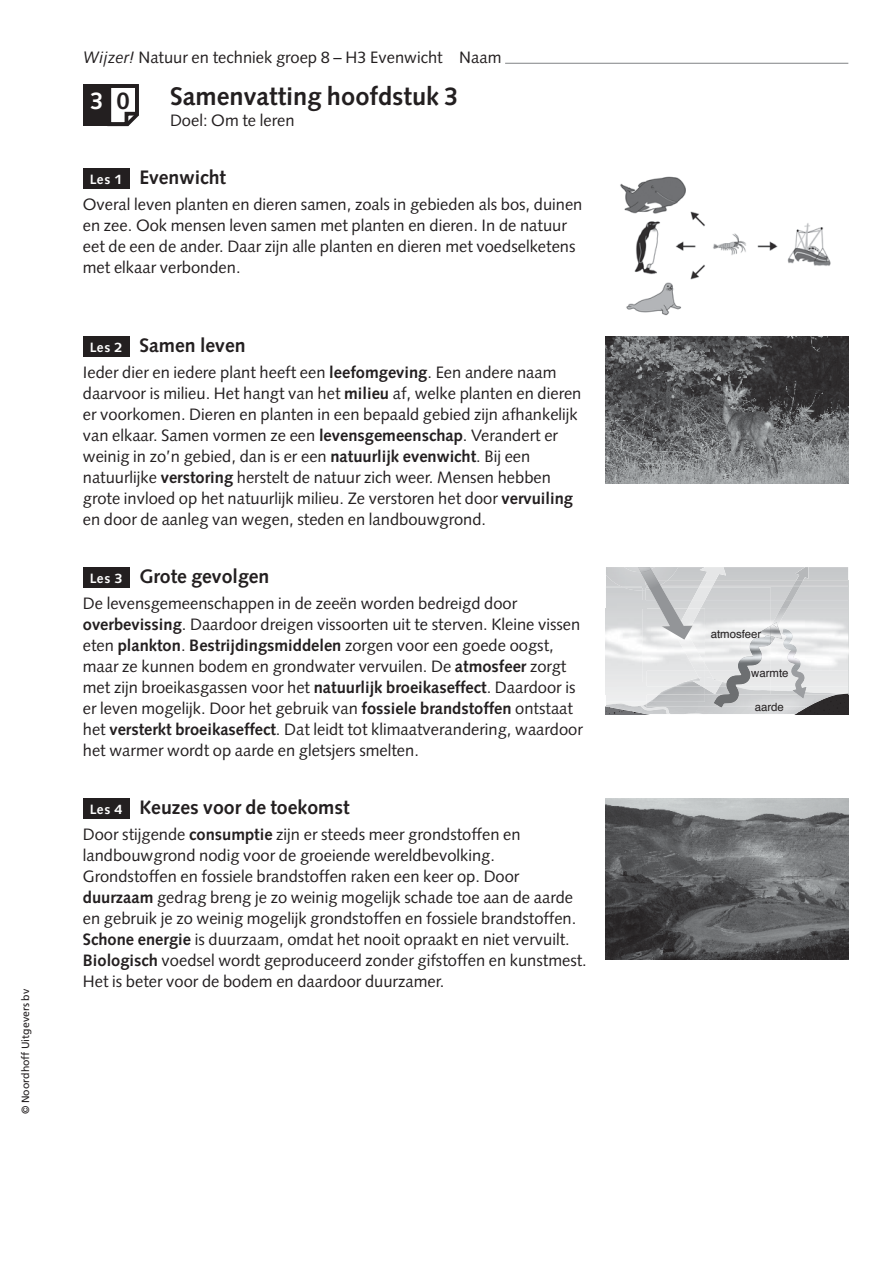
<style>
.page{position:relative;width:893px;height:1263px;background:#fff}
.page>*{position:absolute;margin:0;border:0;box-sizing:border-box;transform-origin:0 0}
.t1{font:700 25.5px "Syntax LT Std";color:#231f20}
.t2{font:700 24px "Syntax LT Std";color:#fff}
.t3{font:700 19.5px "Syntax LT Std";color:#231f20}
.t4{font:16.5px/21px "Syntax LT Std";color:#231f20}
.t5{font:11.4px "Helvetica";color:#231f20}
.t6{font:10.5px "Frutiger LT Std";color:#231f20}
.s1{font-style:italic}
.s2{color:#231f20}
.s3{font-size:13.5px;color:#fff}
.s4{font-weight:700}
</style>
<div class="page">
<hr style="left:505px;top:63px;width:343px;height:1px;background:#808285">
<div style="left:83px;top:168px;width:47px;height:21px;background:#231f20"></div>
<div style="left:83px;top:336px;width:47px;height:21px;background:#231f20"></div>
<div style="left:83px;top:567px;width:47px;height:21px;background:#231f20"></div>
<div style="left:83px;top:798px;width:47px;height:21px;background:#231f20"></div>
<div style="left:83px;top:84px;width:28px;height:42px;background:#231f20"></div>
<svg style="left:107px;top:84px;width:32px;height:43px"></svg>
<img style="left:620px;top:176px;width:211px;height:140px">
<img style="left:606px;top:336px;width:242px;height:147px">
<svg style="left:606px;top:567px;width:243px;height:147px;background:#d3d4d6"></svg>
<img style="left:606px;top:798px;width:242px;height:161px">
<p class="t6" style="left:21px;top:1114px;width:126px;rotate:-90deg">© Noordhoff Uitgevers bv</p>
<p class="t4" style="left:83px;top:48px;width:420px"><span class="s1">Wijzer!</span> Natuur en techniek groep 8 – H3 Evenwicht Naam</p>
<h1 class="t1" style="left:170px;top:85px;width:290px">Samenvatting hoofdstuk 3</h1>
<p class="t4" style="left:170px;top:111px;width:126px">Doel: Om te leren</p>
<h2 class="t2" style="left:90px;top:90px;width:41px">3 <span class="s2">0</span></h2>
<p class="t3" style="left:90px;top:169px;width:138px"><span class="s3">Les 1</span> Evenwicht</p>
<p class="t4" style="left:83px;top:195px;width:501px">Overal leven planten en dieren samen, zoals in gebieden als bos, duinen en zee. Ook mensen leven samen met planten en dieren. In de natuur eet de een de ander. Daar zijn alle planten en dieren met voedselketens met elkaar verbonden.</p>
<p class="t3" style="left:90px;top:337px;width:157px"><span class="s3">Les 2</span> Samen leven</p>
<p class="t4" style="left:83px;top:363px;width:500px">Ieder dier en iedere plant heeft een <span class="s4">leefomgeving</span>. Een andere naam daarvoor is milieu. Het hangt van het <span class="s4">milieu</span> af, welke planten en dieren er voorkomen. Dieren en planten in een bepaald gebied zijn afhankelijk van elkaar. Samen vormen ze een <span class="s4">levensgemeenschap</span>. Verandert er weinig in zo’n gebied, dan is er een <span class="s4">natuurlijk evenwicht</span>. Bij een natuurlijke <span class="s4">verstoring</span> herstelt de natuur zich weer. Mensen hebben grote invloed op het natuurlijk milieu. Ze verstoren het door <span class="s4">vervuiling </span>en door de aanleg van wegen, steden en landbouwgrond.</p>
<p class="t3" style="left:90px;top:568px;width:181px"><span class="s3">Les 3</span> Grote gevolgen</p>
<p class="t4" style="left:83px;top:594px;width:501px">De levensgemeenschappen in de zeeën worden bedreigd door <span class="s4">overbevissing</span>. Daardoor dreigen vissoorten uit te sterven. Kleine vissen eten <span class="s4">plankton</span>. <span class="s4">Bestrijdingsmiddelen</span> zorgen voor een goede oogst, maar ze kunnen bodem en grondwater vervuilen. De <span class="s4">atmosfeer</span> zorgt met zijn broeikasgassen voor het <span class="s4">natuurlijk broeikaseffect</span>. Daardoor is er leven mogelijk. Door het gebruik van <span class="s4">fossiele brandstoffen</span> ontstaat het <span class="s4">versterkt broeikaseffect</span>. Dat leidt tot klimaatverandering, waardoor het warmer wordt op aarde en gletsjers smelten.</p>
<p class="t3" style="left:90px;top:799px;width:261px"><span class="s3">Les 4</span> Keuzes voor de toekomst</p>
<p class="t4" style="left:83px;top:825px;width:505px">Door stijgende <span class="s4">consumptie</span> zijn er steeds meer grondstoffen en landbouwgrond nodig voor de groeiende wereldbevolking.<br>Grondstoffen en fossiele brandstoffen raken een keer op. Door <span class="s4">duurzaam</span> gedrag breng je zo weinig mogelijk schade toe aan de aarde en gebruik je zo weinig mogelijk grondstoffen en fossiele brandstoffen.<br><span class="s4">Schone energie</span> is duurzaam, omdat het nooit opraakt en niet vervuilt.<br><span class="s4">Biologisch</span> voedsel wordt geproduceerd zonder gifstoffen en kunstmest.<br>Het is beter voor de bodem en daardoor duurzamer.</p>
<p class="t5" style="left:711px;top:629px;width:52px">atmosfeer</p>
<p class="t5" style="left:751px;top:668px;width:39px">warmte</p>
<p class="t5" style="left:755px;top:703px;width:31px">aarde</p>
</div>
